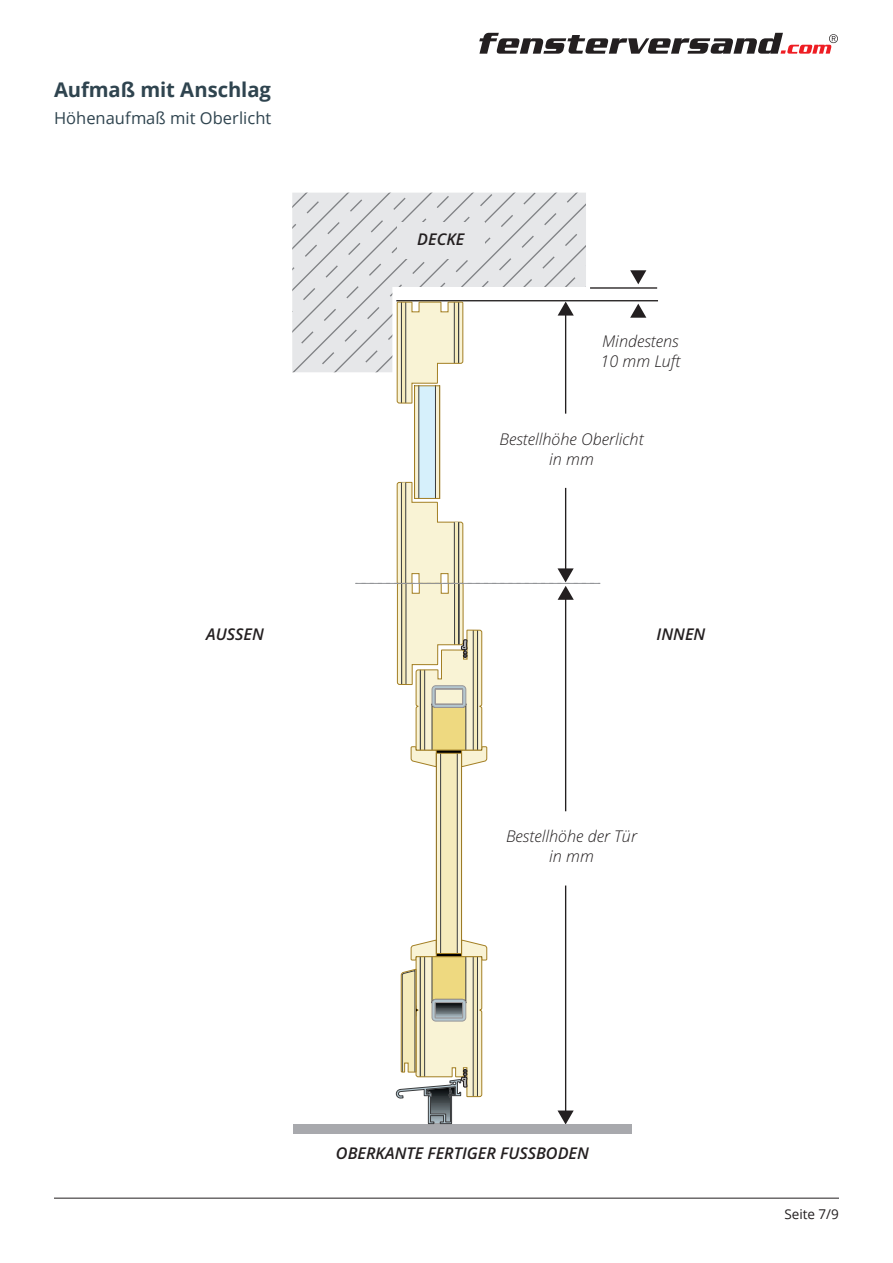
<style>
.page{position:relative;width:893px;height:1263px;background:#fff}
.page>*{position:absolute;margin:0;border:0;box-sizing:border-box;transform-origin:0 0}
.Head_Caslon{font:700 20.25px "Open Sans";letter-spacing:-.005em;color:#2f444f}
.Head_Caslon-2{font:16.5px "Open Sans";color:#2f444f}
.t1{font:italic 300 16.2px/20.2px "Open Sans";color:#231f20;text-align:center}
.t2{font:italic 600 16.2px "Open Sans";color:#231f20}
.t3{font:13.5px "Open Sans";color:#231f20}
</style>
<div class="page">
<hr style="left:54px;top:1198px;width:785px;height:1px;background:#231f20">
<svg style="left:479px;top:33px;width:359px;height:21px"></svg>
<div style="left:293px;top:1124px;width:339px;height:9px;background:#a8a9ad"></div>
<hr style="left:396px;top:300px;width:262px;height:1px;background:#231f20">
<hr style="left:590px;top:287px;width:67px;height:2px;background:#231f20">
<svg style="left:630px;top:304px;width:16px;height:14px"></svg>
<svg style="left:630px;top:270px;width:16px;height:14px"></svg>
<svg style="left:292px;top:193px;width:308px;height:931px"></svg>
<p class="Head_Caslon" style="left:54px;top:76px;width:218px">Aufmaß mit Anschlag</p>
<p class="Head_Caslon-2" style="left:54px;top:107px;width:219px">Höhenaufmaß mit Oberlicht</p>
<p class="t2" style="left:417px;top:228px;width:49px">DECKE</p>
<p class="t1" style="left:600px;top:330px;width:81px;text-align:left">Mindestens<br>10 mm Luft</p>
<p class="t1" style="left:499px;top:428px;width:146px">Bestellhöhe Oberlicht in mm</p>
<p class="t2" style="left:206px;top:623px;width:59px">AUSSEN</p>
<p class="t2" style="left:657px;top:623px;width:50px">INNEN</p>
<p class="t1" style="left:506px;top:825px;width:132px">Bestellhöhe der Tür in mm</p>
<p class="t2" style="left:336px;top:1142px;width:254px">OBERKANTE FERTIGER FUSSBODEN</p>
<p class="t3" style="left:784px;top:1205px;width:56px">Seite 7/9</p>
</div>
